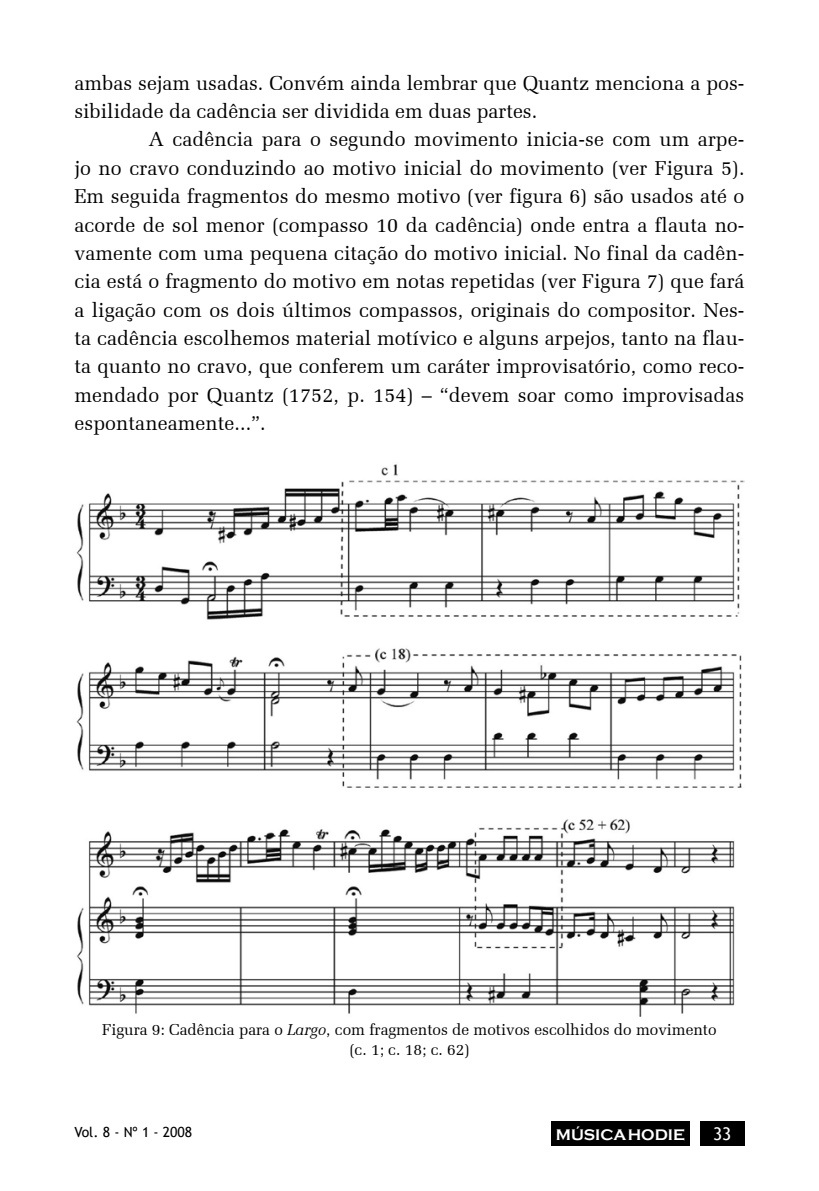
<style>
.page{position:relative;width:819px;height:1191px;background:#fff}
.page>*{position:absolute;margin:0;border:0;box-sizing:border-box;transform-origin:0 0}
.TEXTO{font:20.12px/28.3px "Zapf Elliptical 711 BT";color:#000}
.t1{font:17.5px "Trebuchet MS";color:#fff}
.figura{font:15.75px/19.2px "Zapf Elliptical 711 BT";color:#000;text-align:center}
.t2{font:700 15.75px "Copperplate Gothic";color:#fff}
.t3{font:14px "Trebuchet MS";color:#000}
.s1{font-style:italic}
</style>
<div class="page">
<div style="left:699px;top:1121px;width:45px;height:25px;background:#000"></div>
<div style="left:551px;top:1121px;width:139px;height:25px;background:#000"></div>
<img style="left:76px;top:464px;width:668px;height:552px">
<p class="TEXTO" style="left:74px;top:69px;width:671px">ambas sejam usadas. Convém ainda lembrar que Quantz menciona a pos&shy;sibilidade da cadência ser dividida em duas partes.</p>
<p class="TEXTO" style="left:74px;top:125px;width:671px;text-align:justify;text-indent:74px">A cadência para o segundo movimento inicia-se com um arpe&shy;jo no cravo conduzindo ao motivo inicial do movimento (ver Figura 5).<br>Em seguida fragmentos do mesmo motivo (ver figura 6) são usados até o acorde de sol menor (compasso 10 da cadência) onde entra a flauta no&shy;vamente com uma pequena citação do motivo inicial. No final da cadên&shy;cia está o fragmento do motivo em notas repetidas (ver Figura 7) que fará a ligação com os dois últimos compassos, originais do compositor. Nes&shy;ta cadência escolhemos material motívico e alguns arpejos, tanto na flau&shy;ta quanto no cravo, que conferem um caráter improvisatório, como reco&shy;mendado por Quantz (1752, p. 154) – “devem soar como improvisadas espontaneamente...”.</p>
<p class="figura" style="left:102px;top:1020px;width:615px">Figura 9: Cadência para o <span class="s1">Largo</span>, com fragmentos de motivos escolhidos do movimento (c. 1; c. 18; c. 62)</p>
<p class="t3" style="left:74px;top:1123px;width:119px">Vol. 8 - Nº 1 - 2008</p>
<p class="t2" style="left:556px;top:1126px;width:130px">MÚSICA HODIE</p>
<p class="t1" style="left:713px;top:1123px;width:20px">33</p>
</div>
